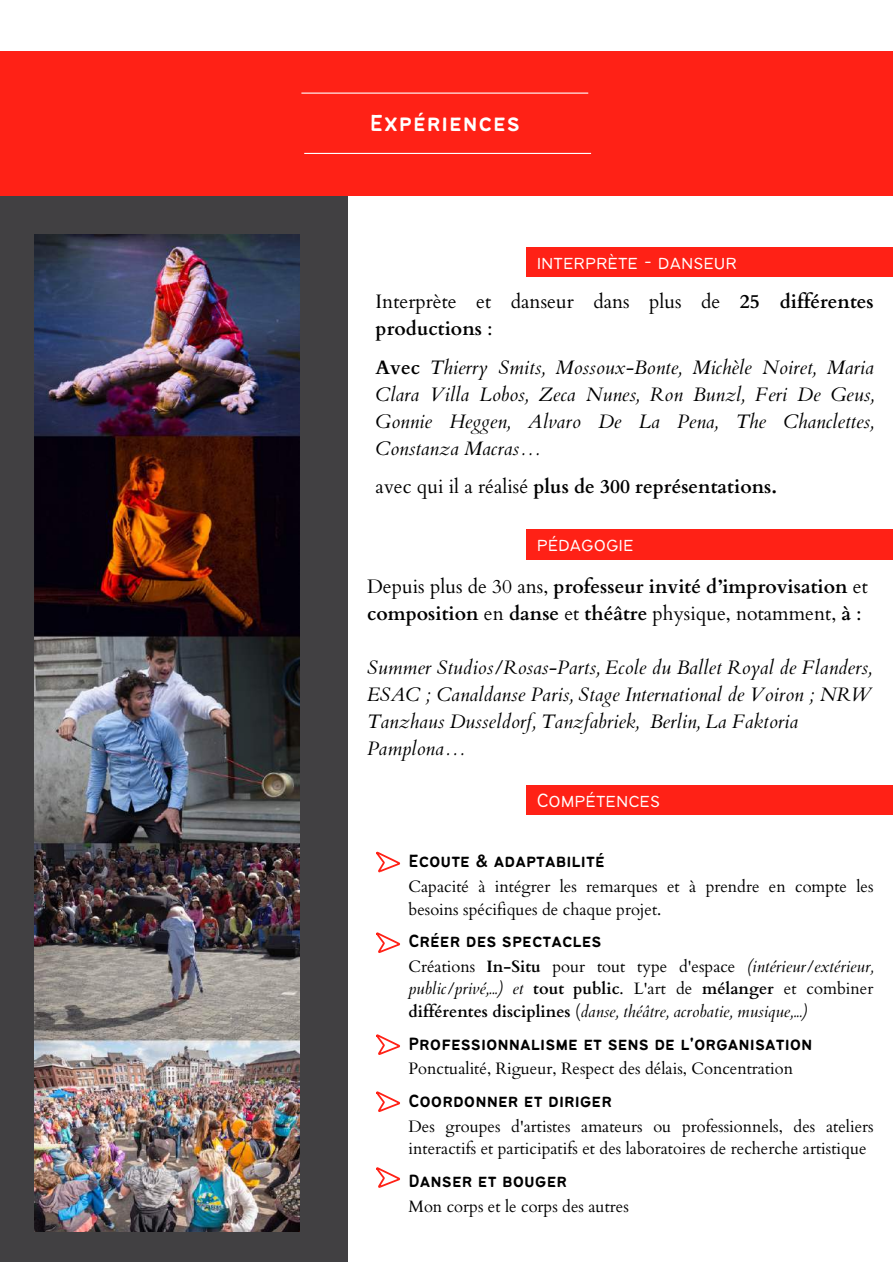
<style>
.page{position:relative;width:893px;height:1264px;background:#fff}
.page>*{position:absolute;margin:0;border:0;box-sizing:border-box;transform-origin:0 0}
.t1{font:25.5px "Bantayog";letter-spacing:.035em;color:#fff}
.t2{font:300 21px "Bantayog";color:#fff}
.t3{font:italic 19.5px/27px "Cardo";color:#000;text-align:justify}
.t4{font:700 19.5px/27px "Cardo";color:#000}
.t5{font:19.5px "Bantayog";color:#000}
.t6{font:19.5px/27px "Cardo";color:#000}
.t7{font:16.5px/22.5px "Cardo";color:#000}
.t8{font:italic 16.5px/22.5px "Cardo";color:#000;text-align:justify}
.s1{font-weight:700}
.s2{font-weight:700;font-style:normal}
.s3{font-weight:400}
.s4{font-style:normal}
</style>
<div class="page">
<div style="left:0;top:170px;width:347px;height:1091px;background:#414042"></div>
<div style="left:0;top:51px;width:892px;height:145px;background:#ff2116"></div>
<hr style="left:304px;top:153px;width:287px;height:1px;background:#fff">
<hr style="left:301px;top:93px;width:287px;height:1px;background:#fff">
<img style="left:34px;top:234px;width:266px;height:997px">
<div style="left:526px;top:247px;width:366px;height:29px;background:#ff2116"></div>
<div style="left:526px;top:529px;width:366px;height:30px;background:#ff2116"></div>
<div style="left:526px;top:785px;width:366px;height:29px;background:#ff2116"></div>
<svg style="left:376px;top:851px;width:24px;height:21px"></svg>
<svg style="left:376px;top:932px;width:24px;height:21px"></svg>
<svg style="left:376px;top:1034px;width:24px;height:21px"></svg>
<svg style="left:376px;top:1091px;width:24px;height:21px"></svg>
<svg style="left:376px;top:1167px;width:24px;height:21px"></svg>
<h1 class="t1" style="left:370px;top:113px;width:152px">Expériences</h1>
<p class="t2" style="left:536px;top:254px;width:202px">interprète - danseur</p>
<p class="t6" style="left:375px;top:288px;width:499px">Interprète et danseur dans plus de <span class="s1">25 différentes productions</span> :</p>
<p class="t3" style="left:375px;top:354px;width:500px"><span class="s2">Avec</span> Thierry Smits, Mossoux-Bonte, Michèle Noiret, Maria Clara Villa Lobos, Zeca Nunes, Ron Bunzl, Feri De Geus, Gonnie Heggen, Alvaro De La Pena, The Chanclettes, Constanza Macras…</p>
<p class="t4" style="left:375px;top:474px;width:403px"><span class="s3">avec qui il a réalisé</span> plus de 300 représentations.</p>
<p class="t2" style="left:536px;top:536px;width:98px">pédagogie</p>
<p class="t4" style="left:367px;top:573px;width:502px"><span class="s3">Depuis plus de 30 ans,</span> professeur invité d’improvisation <span class="s3">et </span>composition <span class="s3">en</span> danse <span class="s3">et</span> théâtre <span class="s3">physique, notamment,</span> à <span class="s3">:</span></p>
<p class="t3" style="left:367px;top:654px;width:506px;text-align:left">Summer Studios/Rosas-Parts, Ecole du Ballet Royal de Flanders, ESAC ; Canaldanse Paris, Stage International de Voiron ; NRW Tanzhaus Dusseldorf, Tanzfabriek, Berlin, La Faktoria Pamplona…</p>
<p class="t2" style="left:536px;top:792px;width:125px">Compétences</p>
<p class="t5" style="left:408px;top:853px;width:198px">Ecoute &amp; adaptabilité</p>
<p class="t7" style="left:408px;top:875px;width:466px">Capacité à intégrer les remarques et à prendre en compte les besoins spécifiques de chaque projet.</p>
<p class="t5" style="left:408px;top:933px;width:195px">Créer des spectacles</p>
<p class="t8" style="left:408px;top:955px;width:466px"><span class="s4">Créations</span> <span class="s2">In-Situ</span> <span class="s4">pour tout type d'espace</span> (intérieur/extérieur, public/privé,...) et <span class="s2">tout public</span><span class="s4">. L'art de</span> <span class="s2">mélanger</span> <span class="s4">et combiner </span><span class="s2">différentes disciplines</span> <span class="s4">(</span>danse, théâtre, acrobatie, musique,...)</p>
<p class="t5" style="left:408px;top:1035px;width:405px">Professionnalisme et sens de l'organisation</p>
<p class="t7" style="left:408px;top:1057px;width:386px">Ponctualité, Rigueur, Respect des délais, Concentration</p>
<p class="t5" style="left:408px;top:1093px;width:205px">Coordonner et diriger</p>
<p class="t7" style="left:408px;top:1115px;width:466px">Des groupes d'artistes amateurs ou professionnels, des ateliers interactifs et participatifs et des laboratoires de recherche artistique</p>
<p class="t5" style="left:408px;top:1172px;width:160px">Danser et bouger</p>
<p class="t7" style="left:408px;top:1194px;width:222px">Mon corps et le corps des autres</p>
</div>
